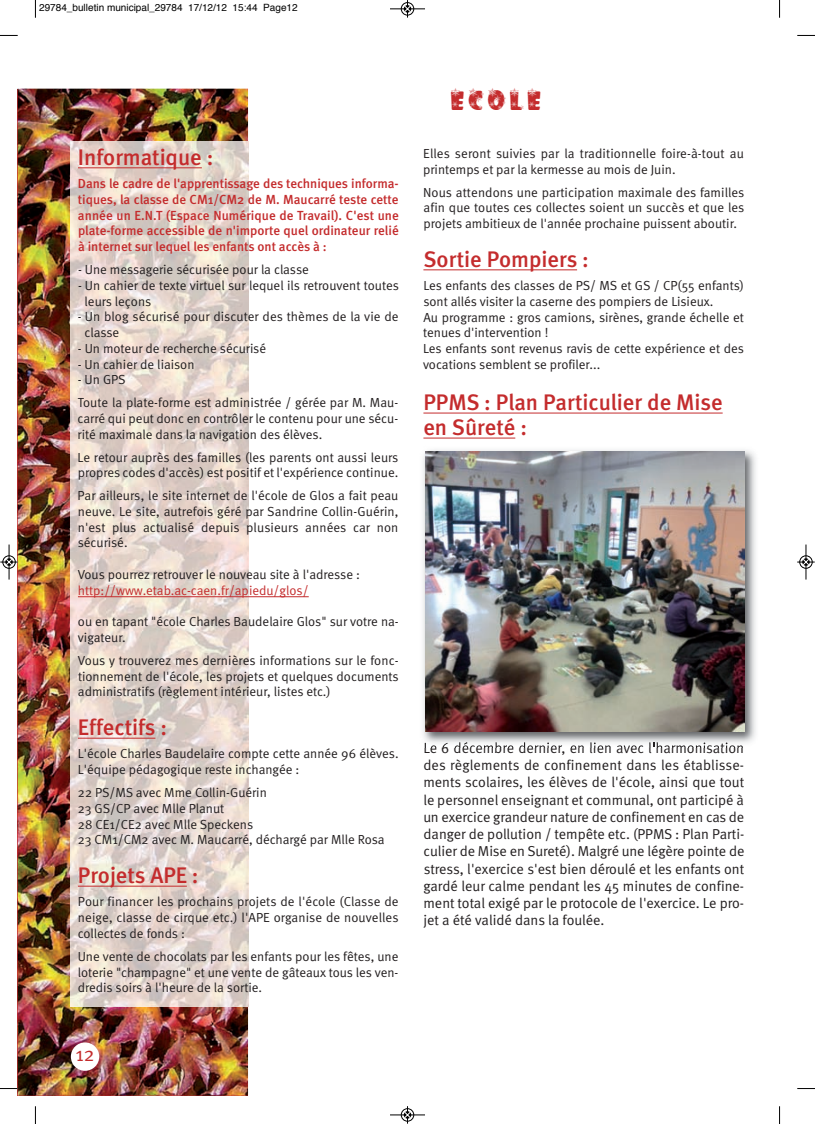
<style>
.page{position:relative;width:815px;height:1124px;background:#fff}
.page>*{position:absolute;margin:0;border:0;box-sizing:border-box;transform-origin:0 0}
.t1{font:30px "winterflakes";letter-spacing:.15em;color:#c42c2d}
.t2{font:500 22.5px/25px "Meta";color:#c42c2d}
.t3{font:20px "Meta Normal";color:#c42c2d}
.t4{font:14.38px/17.2px "Meta Normal";letter-spacing:-.005em;color:#231f20;text-align:justify}
.t5{font:13.12px/15.8px "Meta Normal";color:#231f20}
.t6{font:500 13.12px/15.8px "Meta";color:#c42c2d;text-align:justify}
.t7{font:13.12px "Meta Normal";color:#c42c2d}
.t8{font:10px "Helvetica";color:#000}
</style>
<div class="page">
<img style="left:18px;top:89px;width:230px;height:1006px">
<img style="left:70px;top:141px;width:179px;height:865px">
<div style="left:71px;top:1042px;width:28px;height:28px;background:#fff;border-radius:50%"></div>
<hr style="left:78px;top:167px;width:124px;height:1px;background:#c42c2d">
<hr style="left:78px;top:596px;width:231px;height:1px;background:#c42c2d">
<hr style="left:78px;top:737px;width:77px;height:1px;background:#c42c2d">
<hr style="left:78px;top:885px;width:109px;height:1px;background:#c42c2d">
<hr style="left:423px;top:269px;width:154px;height:1px;background:#c42c2d">
<hr style="left:423px;top:413px;width:300px;height:1px;background:#c42c2d">
<hr style="left:423px;top:438px;width:92px;height:1px;background:#c42c2d">
<img style="left:423px;top:450px;width:333px;height:297px">
<svg style="left:425px;top:742px;width:11px;height:6px"></svg>
<svg style="left:442px;top:742px;width:71px;height:6px"></svg>
<svg style="left:519px;top:742px;width:43px;height:6px"></svg>
<svg style="left:571px;top:745px;width:13px;height:3px"></svg>
<svg style="left:590px;top:742px;width:21px;height:6px"></svg>
<svg style="left:617px;top:745px;width:26px;height:3px"></svg>
<svg style="left:649px;top:742px;width:94px;height:6px"></svg>
<img style="left:425px;top:451px;width:319px;height:280px">
<svg style="left:35px;top:0;width:1px;height:18px"></svg>
<svg style="left:0;top:35px;width:18px;height:1px"></svg>
<svg style="left:779px;top:0;width:1px;height:18px"></svg>
<svg style="left:797px;top:35px;width:18px;height:1px"></svg>
<svg style="left:35px;top:1106px;width:1px;height:17px"></svg>
<svg style="left:0;top:1087px;width:18px;height:2px"></svg>
<svg style="left:779px;top:1106px;width:1px;height:17px"></svg>
<svg style="left:797px;top:1088px;width:18px;height:1px"></svg>
<div style="left:401px;top:2px;width:13px;height:14px;border:1px solid #fff;border-radius:50%"></div>
<hr style="left:390px;top:9px;width:35px;height:1px;background:#000">
<div style="left:401px;top:2px;width:13px;height:13px;border:1px solid #000;border-radius:50%"></div>
<svg style="left:404px;top:0;width:7px;height:18px"></svg>
<hr style="left:390px;top:1114px;width:35px;height:1px;background:#000">
<div style="left:401px;top:1108px;width:13px;height:13px;border:1px solid #000;border-radius:50%"></div>
<svg style="left:404px;top:1106px;width:7px;height:17px"></svg>
<div style="left:2px;top:555px;width:14px;height:13px;border:1px solid #fff;border-radius:50%"></div>
<hr style="left:9px;top:544px;width:1px;height:35px;background:#000">
<div style="left:3px;top:555px;width:12px;height:13px;border:1px solid #000;border-radius:50%"></div>
<svg style="left:0;top:558px;width:18px;height:7px"></svg>
<div style="left:799px;top:555px;width:14px;height:13px;border:1px solid #fff;border-radius:50%"></div>
<hr style="left:806px;top:544px;width:1px;height:35px;background:#000">
<div style="left:800px;top:555px;width:12px;height:13px;border:1px solid #000;border-radius:50%"></div>
<svg style="left:797px;top:558px;width:18px;height:7px"></svg>
<p class="t8" style="left:39px;top:4px;width:260px">29784_bulletin municipal_29784 17/12/12 15:44 Page12</p>
<h2 class="t2" style="left:78px;top:144px;width:137px">Informatique :</h2>
<p class="t6" style="left:78px;top:175px;width:322px">Dans le cadre de l'apprentissage des techniques informa&shy;tiques, la classe de CM1/CM2 de M. Maucarré teste cette année un E.N.T (Espace Numérique de Travail). C'est une plate-forme accessible de n'importe quel ordinateur relié à internet sur lequel les enfants ont accès à :</p>
<p class="t5" style="left:78px;top:263px;width:232px">- Une messagerie sécurisée pour la classe</p>
<p class="t5" style="left:85px;top:279px;width:316px;text-indent:-7px">- Un cahier de texte virtuel sur lequel ils retrouvent toutes leurs leçons</p>
<p class="t5" style="left:85px;top:310px;width:316px;text-indent:-7px">- Un blog sécurisé pour discuter des thèmes de la vie de classe</p>
<p class="t5" style="left:78px;top:342px;width:190px">- Un moteur de recherche sécurisé</p>
<p class="t5" style="left:78px;top:357px;width:118px">- Un cahier de liaison</p>
<p class="t5" style="left:78px;top:369px;width:322px;line-height:22.9px">- Un GPS<br>Toute la plate-forme est administrée / gérée par M. Mau-</p>
<p class="t5" style="left:78px;top:412px;width:322px">carré qui peut donc en contrôler le contenu pour une sécu&shy;rité maximale dans la navigation des élèves.</p>
<p class="t5" style="left:78px;top:450px;width:322px">Le retour auprès des familles (les parents ont aussi leurs propres codes d'accès) est positif et l'expérience continue.</p>
<p class="t5" style="left:78px;top:489px;width:322px;text-align:justify">Par ailleurs, le site internet de l'école de Glos a fait peau neuve. Le site, autrefois géré par Sandrine Collin-Guérin, n'est plus actualisé depuis plusieurs années car non sécurisé.</p>
<p class="t5" style="left:78px;top:568px;width:284px">Vous pourrez retrouver le nouveau site à l'adresse :</p>
<p class="t7" style="left:78px;top:585px;width:232px">http://www.etab.ac-caen.fr/apiedu/glos/</p>
<p class="t5" style="left:78px;top:615px;width:322px">ou en tapant "école Charles Baudelaire Glos" sur votre na&shy;vigateur.</p>
<p class="t5" style="left:78px;top:653px;width:322px;text-align:justify">Vous y trouverez mes dernières informations sur le fonc&shy;tionnement de l'école, les projets et quelques documents administratifs (règlement intérieur, listes etc.)</p>
<h2 class="t2" style="left:78px;top:714px;width:91px">Effectifs :</h2>
<p class="t5" style="left:78px;top:747px;width:322px">L'école Charles Baudelaire compte cette année 96 élèves.<br>L'équipe pédagogique reste inchangée :</p>
<p class="t5" style="left:78px;top:785px;width:308px">22 PS/MS avec Mme Collin-Guérin<br>23 GS/CP avec Mlle Planut<br>28 CE1/CE2 avec Mlle Speckens<br>23 CM1/CM2 avec M. Maucarré, déchargé par Mlle Rosa</p>
<h2 class="t2" style="left:78px;top:862px;width:122px">Projets APE :</h2>
<p class="t5" style="left:78px;top:895px;width:322px;text-align:justify">Pour financer les prochains projets de l'école (Classe de neige, classe de cirque etc.) l'APE organise de nouvelles collectes de fonds :</p>
<p class="t5" style="left:78px;top:949px;width:322px;text-align:justify">Une vente de chocolats par les enfants pour les fêtes, une loterie "champagne" et une vente de gâteaux tous les ven&shy;dredis soirs à l'heure de la sortie.</p>
<h3 class="t3" style="left:75px;top:1047px;width:21px">12</h3>
<h1 class="t1" style="left:451px;top:83px;width:91px">ECOLE</h1>
<p class="t5" style="left:423px;top:147px;width:322px">Elles seront suivies par la traditionnelle foire-à-tout au printemps et par la kermesse au mois de Juin.</p>
<p class="t5" style="left:423px;top:185px;width:323px;text-align:justify">Nous attendons une participation maximale des familles afin que toutes ces collectes soient un succès et que les projets ambitieux de l'année prochaine puissent aboutir.</p>
<h2 class="t2" style="left:423px;top:246px;width:167px">Sortie Pompiers :</h2>
<p class="t5" style="left:423px;top:279px;width:322px">Les enfants des classes de PS/ MS et GS / CP(55 enfants) sont allés visiter la caserne des pompiers de Lisieux.<br>Au programme : gros camions, sirènes, grande échelle et tenues d'intervention !<br>Les enfants sont revenus ravis de cette expérience et des vocations semblent se profiler...</p>
<h2 class="t2" style="left:423px;top:389px;width:301px">PPMS : Plan Particulier de Mise en Sûreté :</h2>
<p class="t4" style="left:423px;top:740px;width:323px">Le 6 décembre dernier, en lien avec l'harmonisation des règlements de confinement dans les établisse&shy;ments scolaires, les élèves de l'école, ainsi que tout le personnel enseignant et communal, ont participé à un exercice grandeur nature de confinement en cas de danger de pollution / tempête etc. (PPMS : Plan Parti&shy;culier de Mise en Sureté). Malgré une légère pointe de stress, l'exercice s'est bien déroulé et les enfants ont gardé leur calme pendant les 45 minutes de confine&shy;ment total exigé par le protocole de l'exercice. Le pro&shy;jet a été validé dans la foulée.</p>
</div>
